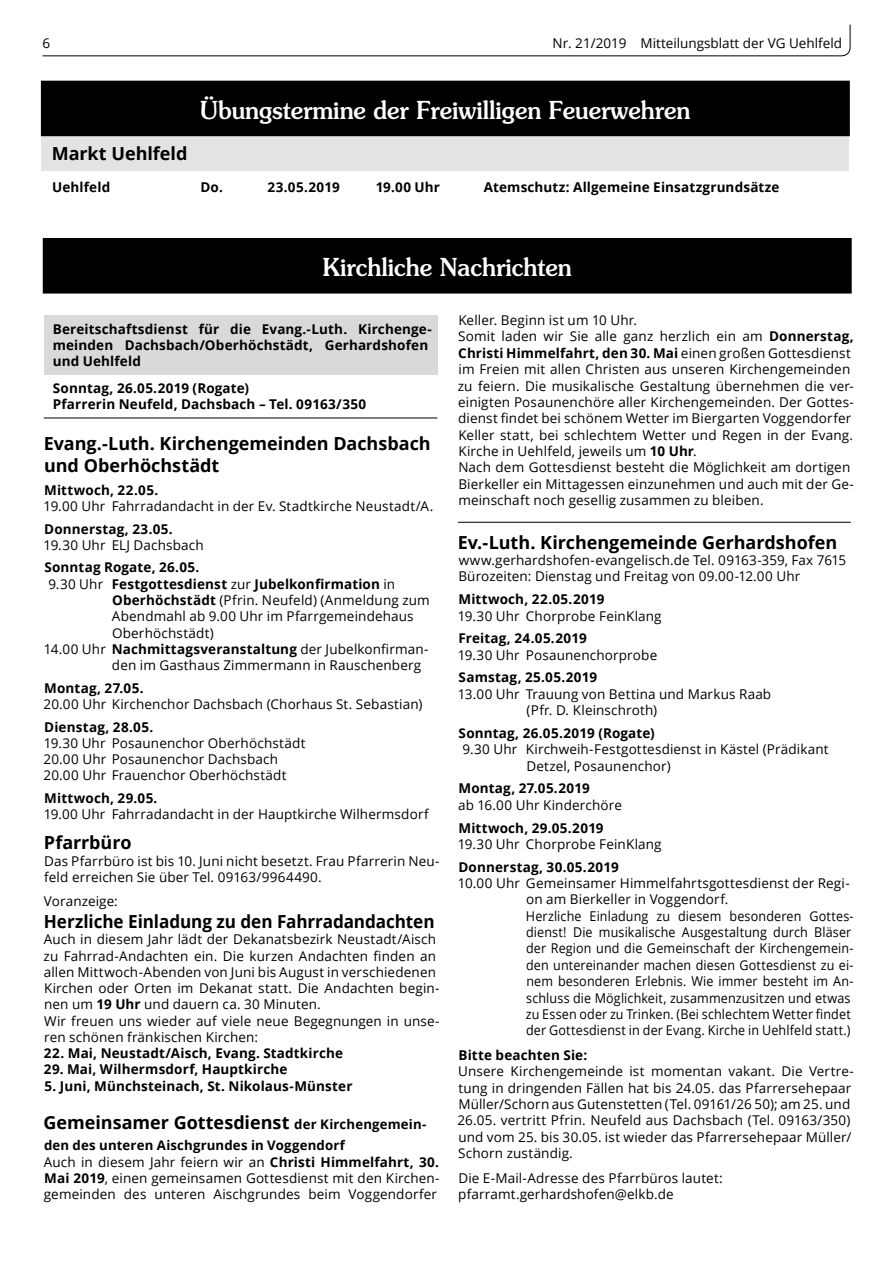
<style>
.page{position:relative;width:893px;height:1263px;background:#fff}
.page>*{position:absolute;margin:0;border:0;box-sizing:border-box;transform-origin:0 0}
.t1{font:500 24.75px "Souvenir";color:#fff;scale:.95 1}
.t2{font:700 18px/21.6px "Open Sans";letter-spacing:-.005em;color:#000}
.t3{font:700 18px "Open Sans";letter-spacing:-.005em;color:#000;scale:.95 1}
.t4{font:13.5px/16.4px "Open Sans";letter-spacing:.01em;color:#000}
.t5{font:700 13.5px/16.2px "Open Sans";letter-spacing:.01em;color:#000}
.t6{font:700 13.2px "Open Sans";letter-spacing:.015em;color:#000}
.s1{font-weight:400}
.s2{font-weight:700}
.s3{font-size:13.2px}
</style>
<div class="page">
<svg style="left:42px;top:24px;width:809px;height:33px"></svg>
<div style="left:41px;top:136px;width:808px;height:35px;background:#e3e3e3"></div>
<div style="left:41px;top:81px;width:808px;height:55px;background:#000"></div>
<div style="left:43px;top:238px;width:808px;height:55px;background:#000"></div>
<div style="left:44px;top:315px;width:393px;height:59px;background:#d9d9d9"></div>
<hr style="left:44px;top:418px;width:393px;height:1px;background:#000">
<hr style="left:458px;top:522px;width:393px;height:1px;background:#000">
<p class="t4" style="left:43px;top:34px;width:9px">6</p>
<p class="t4" style="left:552px;top:34px;width:291px">Nr. 21/2019 Mitteilungsblatt der VG Uehlfeld</p>
<h1 class="t1" style="left:200px;top:95px;width:518px">Übungstermine der Freiwilligen Feuerwehren</h1>
<h2 class="t2" style="left:52px;top:143px;width:137px">Markt Uehlfeld</h2>
<p class="t5" style="left:52px;top:179px;width:60px">Uehlfeld</p>
<p class="t5" style="left:200px;top:179px;width:24px">Do.</p>
<p class="t5" style="left:268px;top:179px;width:74px">23.05.2019</p>
<p class="t5" style="left:376px;top:179px;width:66px">19.00 Uhr</p>
<p class="t5" style="left:484px;top:179px;width:297px">Atemschutz: Allgemeine Einsatzgrundsätze</p>
<h1 class="t1" style="left:323px;top:252px;width:264px">Kirchliche Nachrichten</h1>
<p class="t5" style="left:53px;top:320px;width:381px">Bereitschaftsdienst für die Evang.-Luth. Kirchenge&shy;meinden Dachsbach/Oberhöchstädt, Gerhardshofen und Uehlfeld</p>
<p class="t5" style="left:53px;top:380px;width:315px">Sonntag, 26.05.2019 (Rogate)<br>Pfarrerin Neufeld, Dachsbach – Tel. 09163/350</p>
<h2 class="t2" style="left:44px;top:432px;width:388px">Evang.-Luth. Kirchengemeinden Dachsbach und Oberhöchstädt</h2>
<p class="t5" style="left:44px;top:481px;width:115px">Mittwoch, 22.05.</p>
<p class="t4" style="left:44px;top:497px;width:391px">19.00 Uhr Fahrradandacht in der Ev. Stadtkirche Neustadt/A.</p>
<p class="t5" style="left:44px;top:520px;width:130px">Donnerstag, 23.05.</p>
<p class="t4" style="left:44px;top:536px;width:162px">19.30 Uhr ELJ Dachsbach</p>
<p class="t5" style="left:44px;top:559px;width:156px">Sonntag Rogate, 26.05.</p>
<p class="t5" style="left:48px;top:575px;width:348px"><span class="s1">9.30 Uhr</span> Festgottesdienst <span class="s1">zur</span> Jubelkonfirmation <span class="s1">in</span></p>
<p class="t4" style="left:112px;top:592px;width:319px"><span class="s2">Oberhöchstädt</span> (Pfrin. Neufeld) (Anmeldung zum</p>
<p class="t4" style="left:112px;top:608px;width:303px">Abendmahl ab 9.00 Uhr im Pfarrgemeindehaus</p>
<p class="t4" style="left:112px;top:624px;width:103px">Oberhöchstädt)</p>
<p class="t4" style="left:44px;top:640px;width:386px">14.00 Uhr <span class="s2">Nachmittagsveranstaltung</span> der Jubelkonfirman-</p>
<p class="t4" style="left:112px;top:657px;width:311px">den im Gasthaus Zimmermann in Rauschenberg</p>
<p class="t5" style="left:44px;top:679px;width:101px">Montag, 27.05.</p>
<p class="t4" style="left:44px;top:696px;width:380px">20.00 Uhr Kirchenchor Dachsbach (Chorhaus St. Sebastian)</p>
<p class="t5" style="left:44px;top:718px;width:110px">Dienstag, 28.05.</p>
<p class="t4" style="left:44px;top:735px;width:263px">19.30 Uhr Posaunenchor Oberhöchstädt<br>20.00 Uhr Posaunenchor Dachsbach<br>20.00 Uhr Frauenchor Oberhöchstädt</p>
<p class="t5" style="left:44px;top:790px;width:115px">Mittwoch, 29.05.</p>
<p class="t4" style="left:44px;top:806px;width:387px">19.00 Uhr Fahrradandacht in der Hauptkirche Wilhermsdorf</p>
<h2 class="t2" style="left:44px;top:831px;width:89px">Pfarrbüro</h2>
<p class="t4" style="left:44px;top:852px;width:397px">Das Pfarrbüro ist bis 10. Juni nicht besetzt. Frau Pfarrerin Neu&shy;feld erreichen Sie über Tel. 09163/9964490.</p>
<p class="t4" style="left:44px;top:893px;width:75px">Voranzeige:</p>
<h2 class="t3" style="left:44px;top:909px;width:413px">Herzliche Einladung zu den Fahrradandachten</h2>
<p class="t4" style="left:44px;top:931px;width:397px">Auch in diesem Jahr lädt der Dekanatsbezirk Neustadt/Aisch zu Fahrrad-Andachten ein. Die kurzen Andachten finden an allen Mittwoch-Abenden von Juni bis August in verschiedenen Kirchen oder Orten im Dekanat statt. Die Andachten begin&shy;nen um <span class="s2">19 Uhr</span> und dauern ca. 30 Minuten.<br>Wir freuen uns wieder auf viele neue Begegnungen in unse&shy;ren schönen fränkischen Kirchen:</p>
<p class="t5" style="left:44px;top:1045px;width:301px">22. Mai, Neustadt/Aisch, Evang. Stadtkirche</p>
<p class="t5" style="left:44px;top:1061px;width:245px">29. Mai, Wilhermsdorf, Hauptkirche</p>
<p class="t5" style="left:45px;top:1077px;width:309px">5. Juni, Münchsteinach, St. Nikolaus-Münster</p>
<h2 class="t2" style="left:44px;top:1111px;width:384px">Gemeinsamer Gottesdienst <span class="s3">der Kirchengemein-</span></h2>
<p class="t6" style="left:44px;top:1136px;width:302px">den des unteren Aischgrundes in Voggendorf</p>
<p class="t4" style="left:44px;top:1153px;width:397px;text-align:justify">Auch in diesem Jahr feiern wir an <span class="s2">Christi Himmelfahrt, 30.<br>Mai 2019</span>, einen gemeinsamen Gottesdienst mit den Kirchen&shy;gemeinden des unteren Aischgrundes beim Voggendorfer</p>
<p class="t4" style="left:458px;top:312px;width:397px">Keller. Beginn ist um 10 Uhr.<br>Somit laden wir Sie alle ganz herzlich ein am <span class="s2">Donnerstag, Christi Himmelfahrt, den 30. Mai</span> einen großen Gottesdienst im Freien mit allen Christen aus unseren Kirchengemeinden zu feiern. Die musikalische Gestaltung übernehmen die ver&shy;einigten Posaunenchöre aller Kirchengemeinden. Der Gottes&shy;dienst findet bei schönem Wetter im Biergarten Voggendorfer Keller statt, bei schlechtem Wetter und Regen in der Evang.<br>Kirche in Uehlfeld, jeweils um <span class="s2">10 Uhr</span>.<br>Nach dem Gottesdienst besteht die Möglichkeit am dortigen Bierkeller ein Mittagessen einzunehmen und auch mit der Ge&shy;meinschaft noch gesellig zusammen zu bleiben.</p>
<h2 class="t2" style="left:458px;top:531px;width:381px">Ev.-Luth. Kirchengemeinde Gerhardshofen</h2>
<p class="t4" style="left:458px;top:552px;width:389px">www.gerhardshofen-evangelisch.de Tel. 09163-359, Fax 7615<br>Bürozeiten: Dienstag und Freitag von 09.00-12.00 Uhr</p>
<p class="t5" style="left:458px;top:591px;width:147px">Mittwoch, 22.05.2019</p>
<p class="t4" style="left:458px;top:607px;width:205px">19.30 Uhr Chorprobe FeinKlang</p>
<p class="t5" style="left:458px;top:630px;width:130px">Freitag, 24.05.2019</p>
<p class="t4" style="left:458px;top:646px;width:201px">19.30 Uhr Posaunenchorprobe</p>
<p class="t5" style="left:459px;top:669px;width:140px">Samstag, 25.05.2019</p>
<p class="t4" style="left:527px;top:685px;width:246px;text-indent:-69px">13.00 Uhr Trauung von Bettina und Markus Raab (Pfr. D. Kleinschroth)</p>
<p class="t5" style="left:459px;top:724px;width:198px">Sonntag, 26.05.2019 (Rogate)</p>
<p class="t4" style="left:526px;top:741px;width:304px;text-indent:-64px">9.30 Uhr Kirchweih-Festgottesdienst in Kästel (Prädikant<br>Detzel, Posaunenchor)</p>
<p class="t5" style="left:458px;top:780px;width:133px">Montag, 27.05.2019</p>
<p class="t4" style="left:458px;top:796px;width:165px">ab 16.00 Uhr Kinderchöre</p>
<p class="t5" style="left:458px;top:819px;width:147px">Mittwoch, 29.05.2019</p>
<p class="t4" style="left:458px;top:835px;width:205px">19.30 Uhr Chorprobe FeinKlang</p>
<p class="t5" style="left:458px;top:858px;width:162px">Donnerstag, 30.05.2019</p>
<p class="t4" style="left:526px;top:875px;width:329px;text-indent:-68px">10.00 Uhr Gemeinsamer Himmelfahrtsgottesdienst der Regi&shy;on am Bierkeller in Voggendorf.<br>Herzliche Einladung zu diesem besonderen Gottes&shy;dienst! Die musikalische Ausgestaltung durch Bläser der Region und die Gemeinschaft der Kirchengemein&shy;den untereinander machen diesen Gottesdienst zu ei&shy;nem besonderen Erlebnis. Wie immer besteht im An&shy;schluss die Möglichkeit, zusammenzusitzen und etwas zu Essen oder zu Trinken. (Bei schlechtem Wetter findet der Gottesdienst in der Evang. Kirche in Uehlfeld statt.)</p>
<p class="t5" style="left:458px;top:1046px;width:130px">Bitte beachten Sie:</p>
<p class="t4" style="left:458px;top:1063px;width:398px">Unsere Kirchengemeinde ist momentan vakant. Die Vertre&shy;tung in dringenden Fällen hat bis 24.05. das Pfarrersehepaar Müller/Schorn aus Gutenstetten (Tel. 09161/26 50); am 25. und 26.05. vertritt Pfrin. Neufeld aus Dachsbach (Tel. 09163/350) und vom 25. bis 30.05. ist wieder das Pfarrersehepaar Müller/ Schorn zuständig.</p>
<p class="t4" style="left:458px;top:1169px;width:266px">Die E-Mail-Adresse des Pfarrbüros lautet: pfarramt.gerhardshofen@elkb.de</p>
</div>
